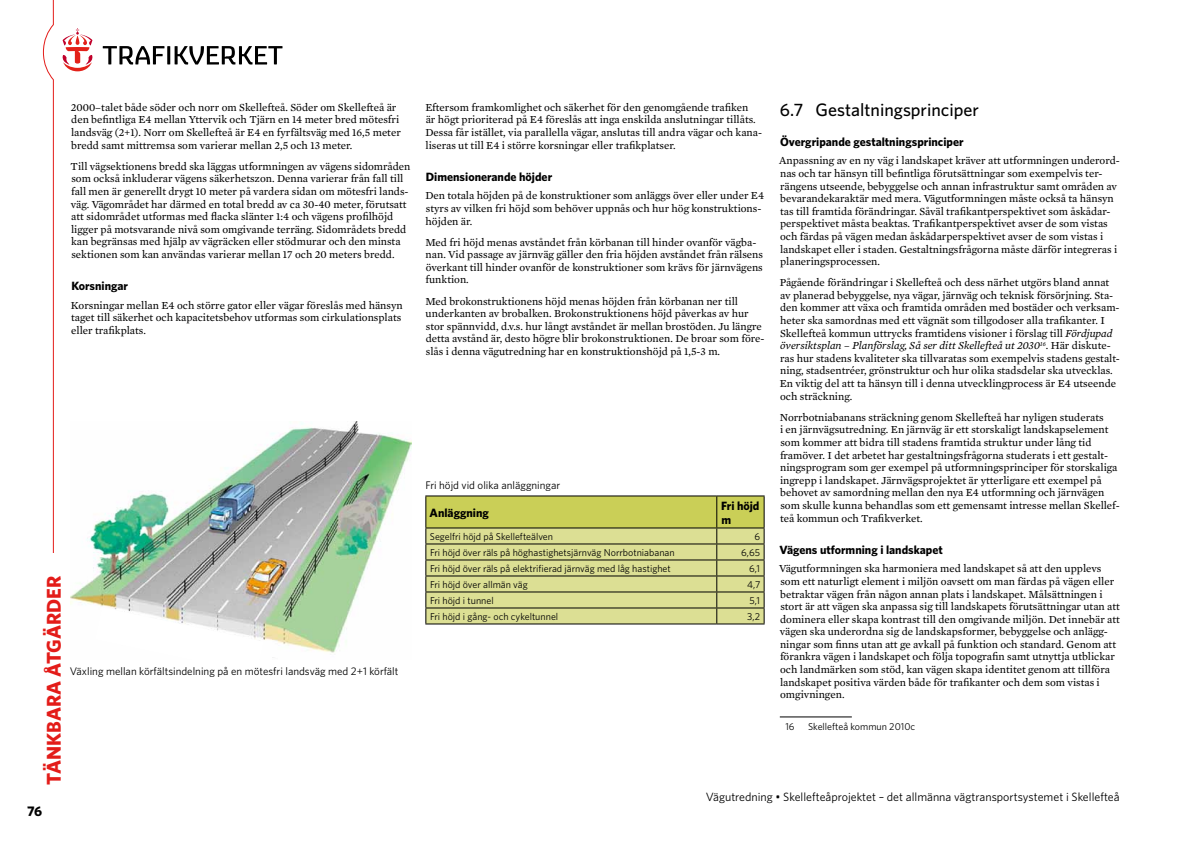
<style>
.page{position:relative;width:1191px;height:842px;background:#fff}
.page>*{position:absolute;margin:0;border:0;box-sizing:border-box;transform-origin:0 0}
.t1{font:700 20px "Whitney";color:#e31c19}
.t2{font:500 18px "Whitney";color:#000}
.t3{font:700 14px "Whitney";color:#000}
.t4{font:700 12px/14.4px "Whitney";color:#000}
.t5{font:12px "Whitney";color:#000}
.t6{font:11px/12.6px "Mercury Text G2";color:#000}
.t7{font:11px "Whitney";color:#000}
.t8{font:10px "Whitney";color:#000}
.s1{font-style:italic}
</style>
<div class="page">
<svg style="left:103px;top:46px;width:179px;height:19px"></svg>
<svg style="left:62px;top:28px;width:31px;height:43px"></svg>
<svg style="left:42px;top:0;width:12px;height:553px"></svg>
<hr style="left:717px;top:495px;width:47px;height:1px;background:#000">
<hr style="left:425px;top:495px;width:292px;height:1px;background:#000">
<svg style="left:425px;top:496px;width:339px;height:127px"></svg>
<hr style="left:425px;top:623px;width:292px;height:1px;background:#000">
<hr style="left:717px;top:623px;width:47px;height:1px;background:#000">
<img style="left:70px;top:421px;width:341px;height:237px">
<svg style="left:95px;top:607px;width:169px;height:51px"></svg>
<hr style="left:780px;top:716px;width:72px;height:1px;background:#000">
<p class="t6" style="left:71px;top:100px;width:332px">2000–talet både söder och norr om Skellefteå. Söder om Skellefteå är den befintliga E4 mellan Yttervik och Tjärn en 14 meter bred mötesfri landsväg (2+1). Norr om Skellefteå är E4 en fyrfältsväg med 16,5 meter bredd samt mittremsa som varierar mellan 2,5 och 13 meter.</p>
<p class="t6" style="left:71px;top:159px;width:341px">Till vägsektionens bredd ska läggas utformningen av vägens sidområden som också inkluderar vägens säkerhetszon. Denna varierar från fall till fall men är generellt drygt 10 meter på vardera sidan om mötesfri lands&shy;väg. Vägområdet har därmed en total bredd av ca 30-40 meter, förutsatt att sidområdet utformas med flacka slänter 1:4 och vägens profilhöjd ligger på motsvarande nivå som omgivande terräng. Sidområdets bredd kan begränsas med hjälp av vägräcken eller stödmurar och den minsta sektionen som kan användas varierar mellan 17 och 20 meters bredd.</p>
<p class="t4" style="left:71px;top:279px;width:58px">Korsningar</p>
<p class="t6" style="left:71px;top:298px;width:333px">Korsningar mellan E4 och större gator eller vägar föreslås med hänsyn taget till säkerhet och kapacitetsbehov utformas som cirkulationsplats eller trafikplats.</p>
<h1 class="t1" style="left:41px;top:785px;width:210px;rotate:-90deg">TÄNKBARA ÅTGÄRDER</h1>
<p class="t3" style="left:27px;top:802px;width:17px">76</p>
<p class="t7" style="left:70px;top:664px;width:330px">Växling mellan körfältsindelning på en mötesfri landsväg med 2+1 körfält</p>
<p class="t6" style="left:425px;top:100px;width:338px">Eftersom framkomlighet och säkerhet för den genomgående trafiken<br>är högt prioriterad på E4 föreslås att inga enskilda anslutningar tillåts.<br>Dessa får istället, via parallella vägar, anslutas till andra vägar och kana&shy;liseras ut till E4 i större korsningar eller trafikplatser.</p>
<p class="t4" style="left:426px;top:169px;width:128px">Dimensionerande höjder</p>
<p class="t6" style="left:425px;top:189px;width:340px">Den totala höjden på de konstruktioner som anläggs över eller under E4 styrs av vilken fri höjd som behöver uppnås och hur hög konstruktions&shy;höjden är.</p>
<p class="t6" style="left:425px;top:235px;width:339px">Med fri höjd menas avståndet från körbanan till hinder ovanför vägba&shy;nan. Vid passage av järnväg gäller den fria höjden avståndet från rälsens överkant till hinder ovanför de konstruktioner som krävs för järnvägens funktion.</p>
<p class="t6" style="left:425px;top:294px;width:341px">Med brokonstruktionens höjd menas höjden från körbanan ner till underkanten av brobalken. Brokonstruktionens höjd påverkas av hur stor spännvidd, d.v.s. hur långt avståndet är mellan brostöden. Ju längre detta avstånd är, desto högre blir brokonstruktionen. De broar som före&shy;slås i denna vägutredning har en konstruktionshöjd på 1,5-3 m.</p>
<p class="t7" style="left:425px;top:478px;width:136px">Fri höjd vid olika anläggningar</p>
<p class="t4" style="left:429px;top:505px;width:61px">Anläggning</p>
<p class="t4" style="left:721px;top:498px;width:40px">Fri höjd m</p>
<p class="t8" style="left:430px;top:530px;width:125px">Segelfri höjd på Skellefteälven</p>
<p class="t8" style="left:754px;top:530px;width:7px">6</p>
<p class="t8" style="left:430px;top:546px;width:246px">Fri höjd över räls på höghastighetsjärnväg Norrbotniabanan</p>
<p class="t8" style="left:741px;top:546px;width:20px">6,65</p>
<p class="t8" style="left:430px;top:562px;width:242px">Fri höjd över räls på elektrifierad järnväg med låg hastighet</p>
<p class="t8" style="left:749px;top:562px;width:12px">6,1</p>
<p class="t8" style="left:430px;top:578px;width:99px">Fri höjd över allmän väg</p>
<p class="t8" style="left:747px;top:578px;width:15px">4,7</p>
<p class="t8" style="left:430px;top:594px;width:65px">Fri höjd i tunnel</p>
<p class="t8" style="left:749px;top:594px;width:12px">5,1</p>
<p class="t8" style="left:430px;top:610px;width:130px">Fri höjd i gång- och cykeltunnel</p>
<p class="t8" style="left:747px;top:610px;width:14px">3,2</p>
<h2 class="t2" style="left:780px;top:98px;width:201px">6.7 Gestaltningsprinciper</h2>
<p class="t4" style="left:780px;top:134px;width:185px">Övergripande gestaltningsprinciper</p>
<p class="t6" style="left:779px;top:154px;width:342px">Anpassning av en ny väg i landskapet kräver att utformningen underord&shy;nas och tar hänsyn till befintliga förutsättningar som exempelvis ter&shy;rängens utseende, bebyggelse och annan infrastruktur samt områden av bevarandekaraktär med mera. Vägutformningen måste också ta hänsyn tas till framtida förändringar. Såväl trafikantperspektivet som åskådar&shy;perspektivet måsta beaktas. Trafikantperspektivet avser de som vistas och färdas på vägen medan åskådarperspektivet avser de som vistas i landskapet eller i staden. Gestaltningsfrågorna måste därför integreras i planeringsprocessen.</p>
<p class="t6" style="left:780px;top:276px;width:341px">Pågående förändringar i Skellefteå och dess närhet utgörs bland annat av planerad bebyggelse, nya vägar, järnväg och teknisk försörjning. Sta&shy;den kommer att växa och framtida områden med bostäder och verksam&shy;heter ska samordnas med ett vägnät som tillgodoser alla trafikanter. I Skellefteå kommun uttrycks framtidens visioner i förslag till <span class="s1">Fördjupad översiktsplan – Planförslag, Så ser ditt Skellefteå ut 2030</span><sup>16</sup>. Här diskute&shy;ras hur stadens kvaliteter ska tillvaratas som exempelvis stadens gestalt&shy;ning, stadsentréer, grönstruktur och hur olika stadsdelar ska utvecklas.<br>En viktig del att ta hänsyn till i denna utvecklingprocess är E4 utseende och sträckning.</p>
<p class="t6" style="left:780px;top:410px;width:341px">Norrbotniabanans sträckning genom Skellefteå har nyligen studerats<br>i en järnvägsutredning. En järnväg är ett storskaligt landskapselement som kommer att bidra till stadens framtida struktur under lång tid framöver. I det arbetet har gestaltningsfrågorna studerats i ett gestalt&shy;ningsprogram som ger exempel på utformningsprinciper för storskaliga ingrepp i landskapet. Järnvägsprojektet är ytterligare ett exempel på behovet av samordning mellan den nya E4 utformning och järnvägen som skulle kunna behandlas som ett gemensamt intresse mellan Skellef&shy;teå kommun och Trafikverket.</p>
<p class="t4" style="left:779px;top:542px;width:165px">Vägens utformning i landskapet</p>
<p class="t6" style="left:779px;top:562px;width:342px">Vägutformningen ska harmoniera med landskapet så att den upplevs som ett naturligt element i miljön oavsett om man färdas på vägen eller betraktar vägen från någon annan plats i landskapet. Målsättningen i stort är att vägen ska anpassa sig till landskapets förutsättningar utan att dominera eller skapa kontrast till den omgivande miljön. Det innebär att vägen ska underordna sig de landskapsformer, bebyggelse och anlägg&shy;ningar som finns utan att ge avkall på funktion och standard. Genom att förankra vägen i landskapet och följa topografin samt utnyttja utblickar och landmärken som stöd, kan vägen skapa identitet genom att tillföra landskapet positiva värden både för trafikanter och dem som vistas i omgivningen.</p>
<p class="t8" style="left:785px;top:719px;width:11px">16</p>
<p class="t8" style="left:808px;top:719px;width:108px">Skellefteå kommun 2010c</p>
<p class="t5" style="left:706px;top:789px;width:415px">Vägutredning • Skellefteåprojektet – det allmänna vägtransportsystemet i Skellefteå</p>
</div>
